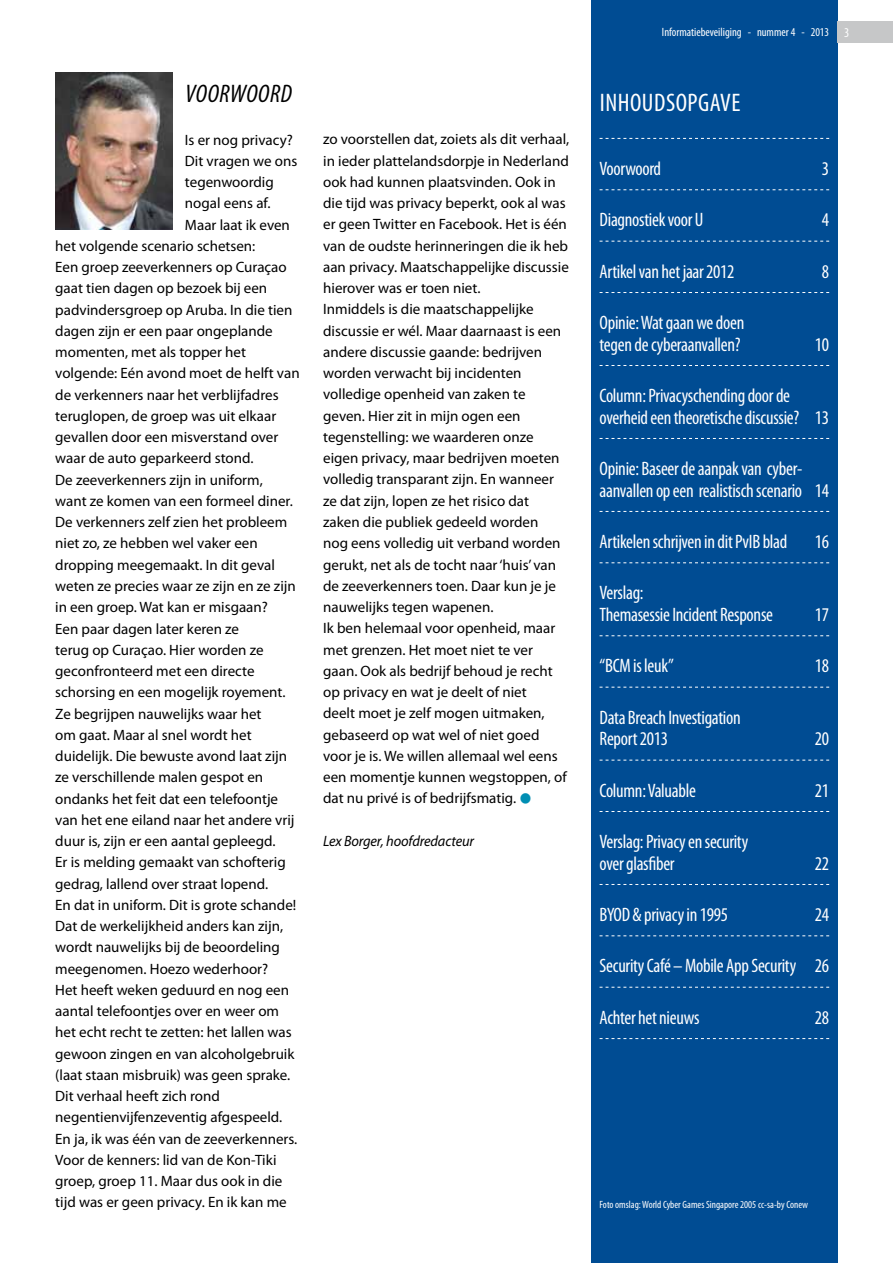
<style>
.page{position:relative;width:893px;height:1263px;background:#fff}
.page>*{position:absolute;margin:0;border:0;box-sizing:border-box;transform-origin:0 0}
.t1{font:condensed 25.5px "Myriad Pro";letter-spacing:.02em;color:#fff}
.t2{font:italic condensed 25.5px "Myriad Pro";letter-spacing:.02em;color:#000}
.t3{font:condensed 19.5px/21.6px "Myriad Pro";letter-spacing:-.015em;color:#fff}
.t4{font:15px/21.3px "Myriad Pro";color:#000}
.t5{font:italic 15px "Myriad Pro";letter-spacing:-.01em;color:#000;scale:.96 1}
.t6{font:condensed 12px "Myriad Pro";color:#fff}
.t7{font:condensed 10.5px "Myriad Pro";color:#fff}
.s1{color:#008eb3}
.s2{font-size:13.5px}
</style>
<div class="page">
<div style="left:591px;top:0;width:247px;height:1263px;background:#004c93"></div>
<svg style="left:600px;top:138px;width:229px;height:1px"></svg>
<svg style="left:600px;top:189px;width:229px;height:1px"></svg>
<svg style="left:600px;top:241px;width:229px;height:1px"></svg>
<svg style="left:600px;top:292px;width:229px;height:1px"></svg>
<svg style="left:600px;top:365px;width:229px;height:1px"></svg>
<svg style="left:600px;top:438px;width:229px;height:1px"></svg>
<svg style="left:600px;top:511px;width:229px;height:1px"></svg>
<svg style="left:600px;top:562px;width:229px;height:1px"></svg>
<svg style="left:600px;top:635px;width:229px;height:1px"></svg>
<svg style="left:600px;top:687px;width:229px;height:1px"></svg>
<svg style="left:600px;top:760px;width:229px;height:1px"></svg>
<svg style="left:600px;top:811px;width:229px;height:1px"></svg>
<svg style="left:600px;top:884px;width:229px;height:1px"></svg>
<svg style="left:600px;top:935px;width:229px;height:1px"></svg>
<svg style="left:600px;top:987px;width:229px;height:1px"></svg>
<svg style="left:600px;top:1038px;width:229px;height:1px"></svg>
<img style="left:55px;top:72px;width:117px;height:158px">
<div style="left:838px;top:21px;width:55px;height:22px;background:#c6c7c8"></div>
<h1 class="t2" style="left:185px;top:78px;width:108px">VOORWOORD</h1>
<p class="t4" style="left:185px;top:129px;width:109px">Is er nog privacy?</p>
<p class="t4" style="left:185px;top:150px;width:114px">Dit vragen we ons</p>
<p class="t4" style="left:185px;top:172px;width:90px">tegenwoordig</p>
<p class="t4" style="left:185px;top:193px;width:87px">nogal eens af.</p>
<p class="t4" style="left:185px;top:214px;width:106px">Maar laat ik even</p>
<p class="t4" style="left:55px;top:235px;width:202px">het volgende scenario schetsen:</p>
<p class="t4" style="left:55px;top:257px;width:233px">Een groep zeeverkenners op Curaçao</p>
<p class="t4" style="left:55px;top:278px;width:214px">gaat tien dagen op bezoek bij een</p>
<p class="t4" style="left:55px;top:299px;width:239px">padvindersgroep op Aruba. In die tien</p>
<p class="t4" style="left:55px;top:320px;width:219px">dagen zijn er een paar ongeplande</p>
<p class="t4" style="left:55px;top:342px;width:192px">momenten, met als topper het</p>
<p class="t4" style="left:55px;top:363px;width:246px">volgende: Eén avond moet de helft van</p>
<p class="t4" style="left:55px;top:384px;width:225px">de verkenners naar het verblijfadres</p>
<p class="t4" style="left:55px;top:405px;width:223px">teruglopen, de groep was uit elkaar</p>
<p class="t4" style="left:55px;top:427px;width:225px">gevallen door een misverstand over</p>
<p class="t4" style="left:55px;top:448px;width:200px">waar de auto geparkeerd stond.</p>
<p class="t4" style="left:55px;top:469px;width:209px">De zeeverkenners zijn in uniform,</p>
<p class="t4" style="left:55px;top:491px;width:239px">want ze komen van een formeel diner.</p>
<p class="t4" style="left:55px;top:512px;width:234px">De verkenners zelf zien het probleem</p>
<p class="t4" style="left:55px;top:533px;width:204px">niet zo, ze hebben wel vaker een</p>
<p class="t4" style="left:55px;top:554px;width:221px">dropping meegemaakt. In dit geval</p>
<p class="t4" style="left:55px;top:576px;width:242px">weten ze precies waar ze zijn en ze zijn</p>
<p class="t4" style="left:55px;top:597px;width:214px">in een groep. Wat kan er misgaan?</p>
<p class="t4" style="left:55px;top:618px;width:185px">Een paar dagen later keren ze</p>
<p class="t4" style="left:55px;top:639px;width:210px">terug op Curaçao. Hier worden ze</p>
<p class="t4" style="left:55px;top:661px;width:201px">geconfronteerd met een directe</p>
<p class="t4" style="left:55px;top:682px;width:232px">schorsing en een mogelijk royement.</p>
<p class="t4" style="left:55px;top:703px;width:208px">Ze begrijpen nauwelijks waar het</p>
<p class="t4" style="left:55px;top:724px;width:198px">om gaat. Maar al snel wordt het</p>
<p class="t4" style="left:55px;top:746px;width:233px">duidelijk. Die bewuste avond laat zijn</p>
<p class="t4" style="left:55px;top:767px;width:209px">ze verschillende malen gespot en</p>
<p class="t4" style="left:55px;top:788px;width:224px">ondanks het feit dat een telefoontje</p>
<p class="t4" style="left:55px;top:809px;width:241px">van het ene eiland naar het andere vrij</p>
<p class="t4" style="left:55px;top:831px;width:222px">duur is, zijn er een aantal gepleegd.</p>
<p class="t4" style="left:55px;top:852px;width:232px">Er is melding gemaakt van schofterig</p>
<p class="t4" style="left:55px;top:873px;width:214px">gedrag, lallend over straat lopend.</p>
<p class="t4" style="left:55px;top:894px;width:243px">En dat in uniform. Dit is grote schande!</p>
<p class="t4" style="left:55px;top:916px;width:229px">Dat de werkelijkheid anders kan zijn,</p>
<p class="t4" style="left:55px;top:937px;width:226px">wordt nauwelijks bij de beoordeling</p>
<p class="t4" style="left:55px;top:958px;width:215px">meegenomen. Hoezo wederhoor?</p>
<p class="t4" style="left:55px;top:979px;width:235px">Het heeft weken geduurd en nog een</p>
<p class="t4" style="left:55px;top:1001px;width:225px">aantal telefoontjes over en weer om</p>
<p class="t4" style="left:55px;top:1022px;width:238px">het echt recht te zetten: het lallen was</p>
<p class="t4" style="left:55px;top:1043px;width:241px">gewoon zingen en van alcoholgebruik</p>
<p class="t4" style="left:55px;top:1064px;width:237px">(laat staan misbruik) was geen sprake.</p>
<p class="t4" style="left:55px;top:1086px;width:166px">Dit verhaal heeft zich rond</p>
<p class="t4" style="left:55px;top:1107px;width:229px">negentienvijfenzeventig afgespeeld.</p>
<p class="t4" style="left:55px;top:1128px;width:244px">En ja, ik was één van de zeeverkenners.</p>
<p class="t4" style="left:55px;top:1149px;width:223px">Voor de kenners: lid van de Kon-Tiki</p>
<p class="t4" style="left:55px;top:1171px;width:229px">groep, groep 11. Maar dus ook in die</p>
<p class="t4" style="left:55px;top:1192px;width:233px">tijd was er geen privacy. En ik kan me</p>
<p class="t4" style="left:323px;top:129px;width:247px">zo voorstellen dat, zoiets als dit verhaal, in ieder plattelandsdorpje in Nederland ook had kunnen plaatsvinden. Ook in die tijd was privacy beperkt, ook al was er geen Twitter en Facebook. Het is één van de oudste herinneringen die ik heb aan privacy. Maatschappelijke discussie hierover was er toen niet.<br>Inmiddels is die maatschappelijke discussie er wél. Maar daarnaast is een andere discussie gaande: bedrijven worden verwacht bij incidenten volledige openheid van zaken te geven. Hier zit in mijn ogen een tegenstelling: we waarderen onze eigen privacy, maar bedrijven moeten volledig transparant zijn. En wanneer ze dat zijn, lopen ze het risico dat zaken die publiek gedeeld worden<br>nog eens volledig uit verband worden gerukt, net als de tocht naar ‘huis’ van de zeeverkenners toen. Daar kun je je nauwelijks tegen wapenen.<br>Ik ben helemaal voor openheid, maar met grenzen. Het moet niet te ver gaan. Ook als bedrijf behoud je recht op privacy en wat je deelt of niet<br>deelt moet je zelf mogen uitmaken, gebaseerd op wat wel of niet goed voor je is. We willen allemaal wel eens een momentje kunnen wegstoppen, of dat nu privé is of bedrijfsmatig. <span class="s1">●</span></p>
<p class="t5" style="left:323px;top:833px;width:159px">Lex Borger, hoofdredacteur</p>
<p class="t6" style="left:662px;top:25px;width:189px">Informatiebeveiliging - nummer 4 - 2013 <span class="s2">3</span></p>
<h1 class="t1" style="left:600px;top:87px;width:142px">Inhoudsopgave</h1>
<h2 class="t3" style="left:600px;top:157px;width:63px">Voorwoord</h2>
<h2 class="t3" style="left:822px;top:157px;width:9px">3</h2>
<h2 class="t3" style="left:600px;top:209px;width:105px">Diagnostiek voor U</h2>
<h2 class="t3" style="left:822px;top:209px;width:9px">4</h2>
<h2 class="t3" style="left:600px;top:260px;width:137px">Artikel van het jaar 2012</h2>
<h2 class="t3" style="left:822px;top:260px;width:9px">8</h2>
<h2 class="t3" style="left:600px;top:312px;width:146px">Opinie: Wat gaan we doen tegen de cyberaanvallen?</h2>
<h2 class="t3" style="left:815px;top:333px;width:16px">10</h2>
<h2 class="t3" style="left:600px;top:384px;width:231px">Column: Privacyschending door de overheid een theoretische discussie? 13</h2>
<h2 class="t3" style="left:600px;top:457px;width:231px">Opinie: Baseer de aanpak van cyber&shy;aanvallen op een realistisch scenario 14</h2>
<h2 class="t3" style="left:600px;top:530px;width:189px">Artikelen schrijven in dit PvIB blad</h2>
<h2 class="t3" style="left:815px;top:530px;width:16px">16</h2>
<h2 class="t3" style="left:600px;top:582px;width:175px">Verslag:<br>Themasessie Incident Response</h2>
<h2 class="t3" style="left:815px;top:603px;width:16px">17</h2>
<h2 class="t3" style="left:600px;top:655px;width:76px">“BCM is leuk”</h2>
<h2 class="t3" style="left:815px;top:655px;width:16px">18</h2>
<h2 class="t3" style="left:600px;top:706px;width:143px">Data Breach Investigation<br>Report 2013</h2>
<h2 class="t3" style="left:815px;top:728px;width:16px">20</h2>
<h2 class="t3" style="left:600px;top:779px;width:98px">Column: Valuable</h2>
<h2 class="t3" style="left:815px;top:779px;width:16px">21</h2>
<h2 class="t3" style="left:600px;top:830px;width:150px">Verslag: Privacy en security over glasfiber</h2>
<h2 class="t3" style="left:815px;top:852px;width:16px">22</h2>
<h2 class="t3" style="left:600px;top:903px;width:130px">BYO D &amp; privacy in 1995</h2>
<h2 class="t3" style="left:815px;top:903px;width:16px">24</h2>
<h2 class="t3" style="left:600px;top:955px;width:231px">Security Café – Mobile App Security 26</h2>
<h2 class="t3" style="left:600px;top:1006px;width:101px">Achter het nieuws</h2>
<h2 class="t3" style="left:815px;top:1006px;width:16px">28</h2>
<p class="t7" style="left:600px;top:1198px;width:210px">Foto omslag: World Cyber Games Singapore 2005 cc-sa-by Conew</p>
</div>
